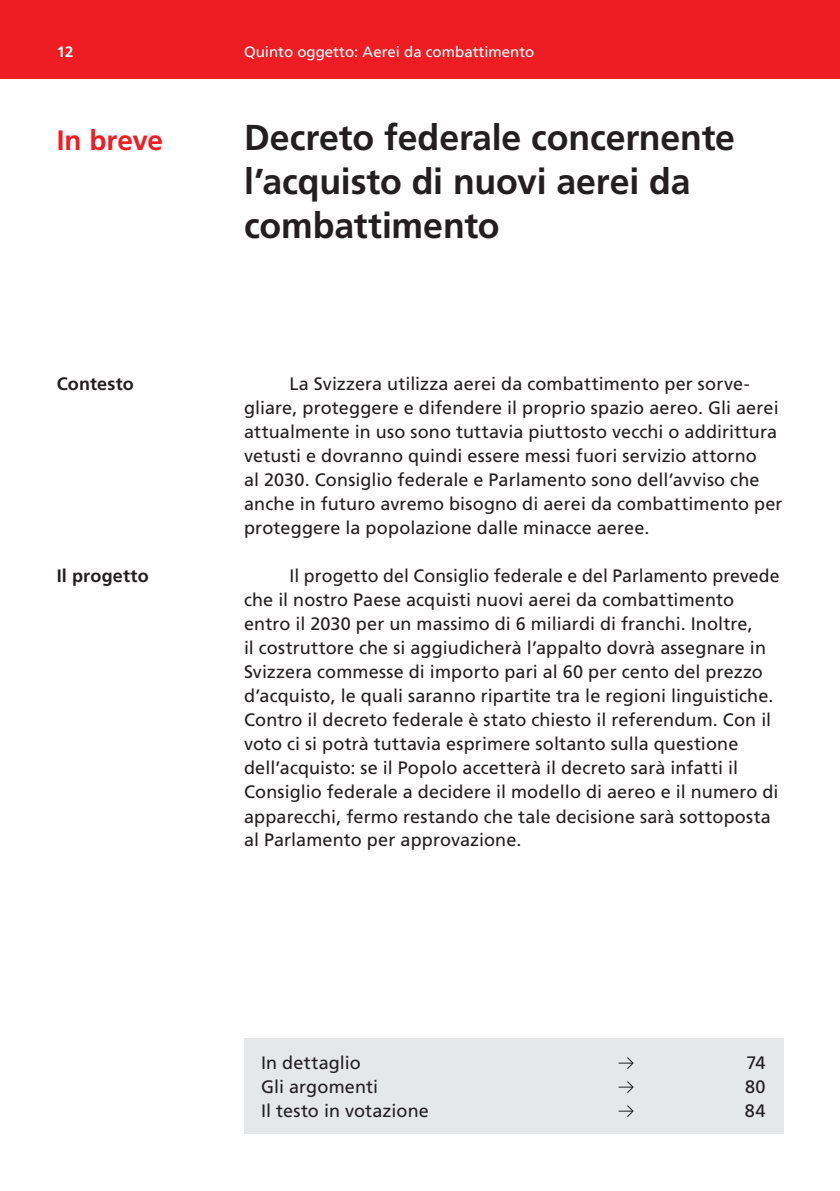
<style>
.page{position:relative;width:840px;height:1191px;background:#fff}
.page>*{position:absolute;margin:0;border:0;box-sizing:border-box;transform-origin:0 0}
.t1{font:700 36px/44px "Frutiger LT Pro";letter-spacing:-.005em;color:#231f20}
.t2{font:700 28px "Frutiger LT Pro";color:#ee1d23}
.t3{font:18px/24px "Frutiger LT Pro";letter-spacing:.005em;color:#231f20}
.t4{font:700 18px "Frutiger LT Pro";letter-spacing:.01em;color:#231f20}
.t5{font:15px "Frutiger LT Pro";color:#fff}
.t6{font:700 15px "Frutiger LT Pro";color:#fff}
</style>
<div class="page">
<div style="left:0;top:0;width:839px;height:78px;background:#ee1d23"></div>
<div style="left:244px;top:1038px;width:538px;height:96px;background:#e6e7e9"></div>
<svg style="left:618px;top:1057px;width:15px;height:12px"></svg>
<svg style="left:618px;top:1081px;width:15px;height:12px"></svg>
<svg style="left:618px;top:1105px;width:15px;height:12px"></svg>
<p class="t6" style="left:57px;top:46px;width:18px">12</p>
<p class="t5" style="left:244px;top:45px;width:292px">Quinto oggetto: Aerei da combattimento</p>
<h2 class="t2" style="left:57px;top:130px;width:108px">In breve</h2>
<h3 class="t4" style="left:57px;top:377px;width:79px">Contesto</h3>
<h3 class="t4" style="left:57px;top:569px;width:93px">Il progetto</h3>
<h1 class="t1" style="left:244px;top:120px;width:492px">Decreto federale concernente l’acquisto di nuovi aerei da combattimento</h1>
<p class="t3" style="left:244px;top:374px;width:539px;text-indent:45px">La Svizzera utilizza aerei da combattimento per sorve&shy;gliare, proteggere e difendere il proprio spazio aereo. Gli aerei attualmente in uso sono tuttavia piuttosto vecchi o addirittura vetusti e dovranno quindi essere messi fuori servizio attorno<br>al 2030. Consiglio federale e Parlamento sono dell’avviso che anche in futuro avremo bisogno di aerei da combattimento per proteggere la popolazione dalle minacce aeree.</p>
<p class="t3" style="left:244px;top:566px;width:536px;text-indent:45px">Il progetto del Consiglio federale e del Parlamento prevede che il nostro Paese acquisti nuovi aerei da combattimento entro il 2030 per un massimo di 6 miliardi di franchi. Inoltre,<br>il costruttore che si aggiudicherà l’appalto dovrà assegnare in Svizzera commesse di importo pari al 60 per cento del prezzo d’acquisto, le quali saranno ripartite tra le regioni linguistiche.<br>Contro il decreto federale è stato chiesto il referendum. Con il voto ci si potrà tuttavia esprimere soltanto sulla questione dell’acquisto: se il Popolo accetterà il decreto sarà infatti il Consiglio federale a decidere il modello di aereo e il numero di apparecchi, fermo restando che tale decisione sarà sottoposta al Parlamento per approvazione.</p>
<p class="t3" style="left:261px;top:1052px;width:101px">In dettaglio</p>
<p class="t3" style="left:746px;top:1052px;width:21px">74</p>
<p class="t3" style="left:261px;top:1076px;width:119px">Gli argomenti</p>
<p class="t3" style="left:744px;top:1076px;width:22px">80</p>
<p class="t3" style="left:261px;top:1100px;width:169px">Il testo in votazione</p>
<p class="t3" style="left:744px;top:1100px;width:22px">84</p>
</div>
